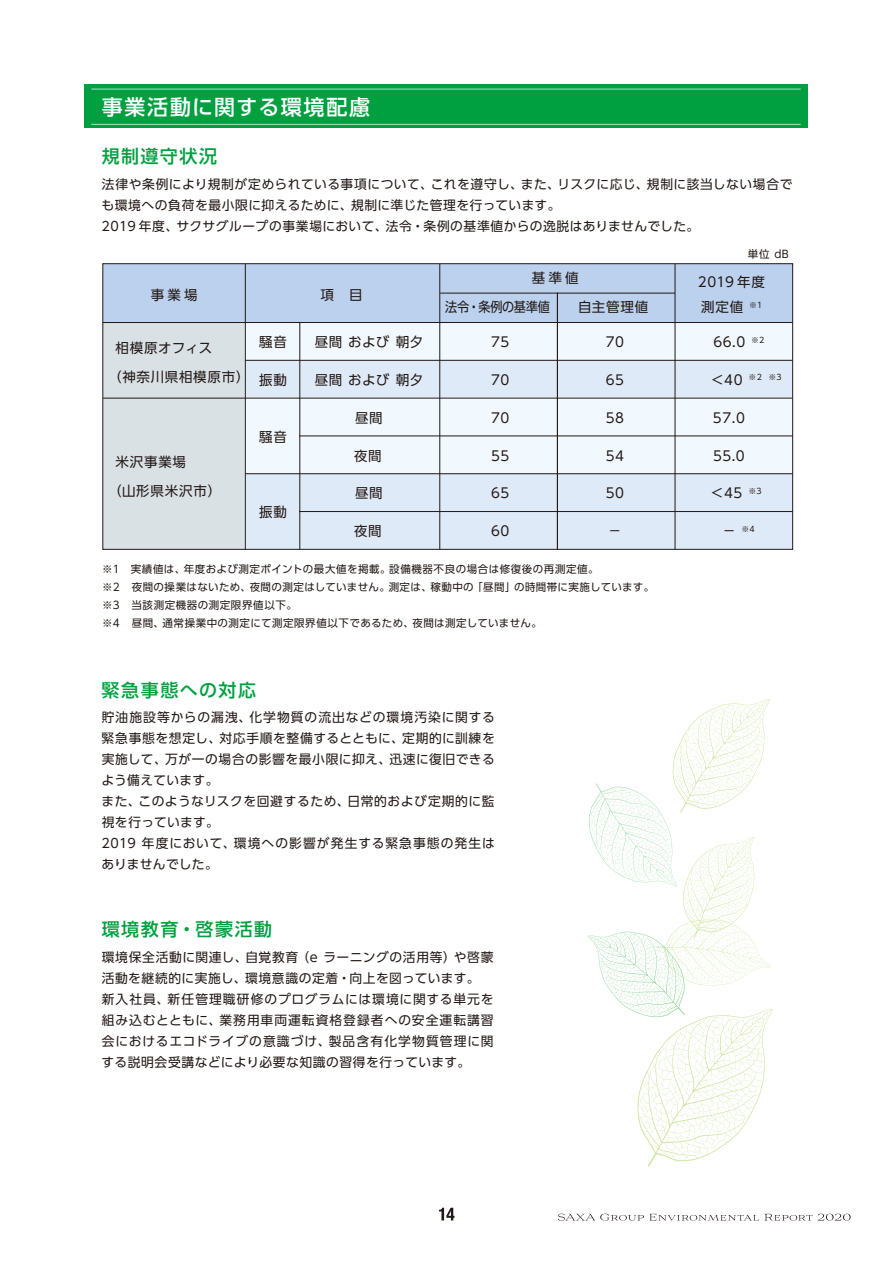
<style>
.page{position:relative;width:893px;height:1263px;background:#fff}
.page>*{position:absolute;margin:0;border:0;box-sizing:border-box;transform-origin:0 0}
.t1{font:500 21px "UD Shin Go Pro";letter-spacing:.08em;color:#fff}
.t2{font:500 18px "UD Shin Go Pro";letter-spacing:.085em;color:#00a041}
.t3{font:13.5px/29.4px "UD Shin Go Pro";letter-spacing:.045em;color:#221815}
.t4{font:13.5px "UD Shin Go Pro";letter-spacing:-.02em;color:#221815;scale:.9 1}
.t5{font:12.75px/21px "UD Shin Go Pro";letter-spacing:.05em;color:#221815}
.t6{font:10.5px/18px "UD Shin Go Pro";letter-spacing:.045em;color:#221815}
.t7{font:7.8px "UD Shin Go Pro";color:#221815}
</style>
<div class="page">
<div style="left:84px;top:85px;width:724px;height:43px;background:#00a041"></div>
<hr style="left:91px;top:89px;width:710px;height:1px;background:#fff">
<hr style="left:91px;top:124px;width:710px;height:1px;background:#fff">
<svg style="left:588px;top:699px;width:185px;height:468px"></svg>
<svg style="left:102px;top:263px;width:691px;height:287px"></svg>
<hr style="left:557px;top:293px;width:1px;height:256px;background:#221815">
<svg style="left:439px;top:1208px;width:15px;height:12px"></svg>
<svg style="left:558px;top:1214px;width:293px;height:7px"></svg>
<h1 class="t1" style="left:102px;top:90px;width:270px">事業活動に関する環境配慮</h1>
<h2 class="t2" style="left:102px;top:142px;width:117px">規制遵守状況</h2>
<p class="t5" style="left:101px;top:173px;width:693px">法律や条例により規制が定められている事項について、これを遵守し、また、リスクに応じ、規制に該当しない場合でも環境への負荷を最小限に抑えるために、規制に準じた管理を行っています。<br>2019 年度、サクサグループの事業場において、法令・条例の基準値からの逸脱はありませんでした。</p>
<p class="t3" style="left:151px;top:279px;width:48px">事業場</p>
<p class="t3" style="left:321px;top:279px;width:43px">項　目</p>
<p class="t6" style="left:748px;top:245px;width:42px">単位 dB</p>
<p class="t3" style="left:532px;top:263px;width:48px">基準値</p>
<p class="t3" style="left:698px;top:269px;width:69px;line-height:25.2px">2019 年度測定値</p>
<p class="t4" style="left:445px;top:296px;width:118px">法令・条例の基準値</p>
<p class="t3" style="left:578px;top:292px;width:72px">自主管理値</p>
<p class="t7" style="left:749px;top:299px;width:14px">※1</p>
<p class="t3" style="left:108px;top:333px;width:143px;text-indent:8px">相模原オフィス<br>（神奈川県相模原市）</p>
<p class="t3" style="left:108px;top:446px;width:115px;text-indent:8px">米沢事業場<br>（山形県米沢市）</p>
<p class="t3" style="left:259px;top:327px;width:29px">騒音</p>
<p class="t3" style="left:315px;top:327px;width:110px">昼間 および 朝夕</p>
<p class="t3" style="left:491px;top:327px;width:20px">75</p>
<p class="t3" style="left:606px;top:327px;width:20px">70</p>
<p class="t3" style="left:693px;top:327px;width:72px">　 66.0 <sup>※2</sup></p>
<p class="t3" style="left:259px;top:365px;width:29px">振動</p>
<p class="t3" style="left:315px;top:365px;width:110px">昼間 および 朝夕</p>
<p class="t3" style="left:491px;top:365px;width:20px">70</p>
<p class="t3" style="left:606px;top:365px;width:20px">65</p>
<p class="t3" style="left:676px;top:365px;width:107px">　　 ＜40 <sup>※2</sup> <sup>※3</sup></p>
<p class="t3" style="left:259px;top:421px;width:29px">騒音</p>
<p class="t3" style="left:259px;top:497px;width:29px">振動</p>
<p class="t3" style="left:355px;top:402px;width:29px">昼間</p>
<p class="t3" style="left:491px;top:402px;width:20px">70</p>
<p class="t3" style="left:606px;top:402px;width:20px">58</p>
<p class="t3" style="left:713px;top:402px;width:33px">57.0</p>
<p class="t3" style="left:354px;top:440px;width:29px">夜間</p>
<p class="t3" style="left:491px;top:440px;width:20px">55</p>
<p class="t3" style="left:606px;top:440px;width:20px">54</p>
<p class="t3" style="left:713px;top:440px;width:33px">55.0</p>
<p class="t3" style="left:355px;top:478px;width:29px">昼間</p>
<p class="t3" style="left:491px;top:478px;width:20px">65</p>
<p class="t3" style="left:606px;top:478px;width:20px">50</p>
<p class="t3" style="left:696px;top:478px;width:67px">　＜45 <sup>※3</sup></p>
<p class="t3" style="left:354px;top:516px;width:29px">夜間</p>
<p class="t3" style="left:491px;top:516px;width:20px">60</p>
<p class="t3" style="left:608px;top:516px;width:15px">－</p>
<p class="t3" style="left:703px;top:516px;width:53px">　 － <sup>※4</sup></p>
<p class="t6" style="left:102px;top:559px;width:553px">※1　実績値は、年度および測定ポイントの最大値を掲載。設備機器不良の場合は修復後の再測定値。<br>※2　夜間の操業はないため、夜間の測定はしていません。測定は、稼動中の「昼間」の時間帯に実施しています。※3　当該測定機器の測定限界値以下。<br>※4　昼間、通常操業中の測定にて測定限界値以下であるため、夜間は測定していません。</p>
<h2 class="t2" style="left:102px;top:675px;width:156px">緊急事態への対応</h2>
<p class="t5" style="left:101px;top:706px;width:395px">貯油施設等からの漏洩、化学物質の流出などの環境汚染に関する緊急事態を想定し、対応手順を整備するとともに、定期的に訓練を実施して、万が一の場合の影響を最小限に抑え、迅速に復旧できるよう備えています。<br>また、このようなリスクを回避するため、日常的および定期的に監視を行っています。<br>2019 年度において、環境への影響が発生する緊急事態の発生はありませんでした。</p>
<h2 class="t2" style="left:102px;top:915px;width:172px">環境教育・啓蒙活動</h2>
<p class="t5" style="left:102px;top:946px;width:394px">環境保全活動に関連し、自覚教育（e ラーニングの活用等）や啓蒙活動を継続的に実施し、環境意識の定着・向上を図っています。新入社員、新任管理職研修のプログラムには環境に関する単元を組み込むとともに、業務用車両運転資格登録者への安全運転講習会におけるエコドライブの意識づけ、製品含有化学物質管理に関する説明会受講などにより必要な知識の習得を行っています。</p>
</div>
